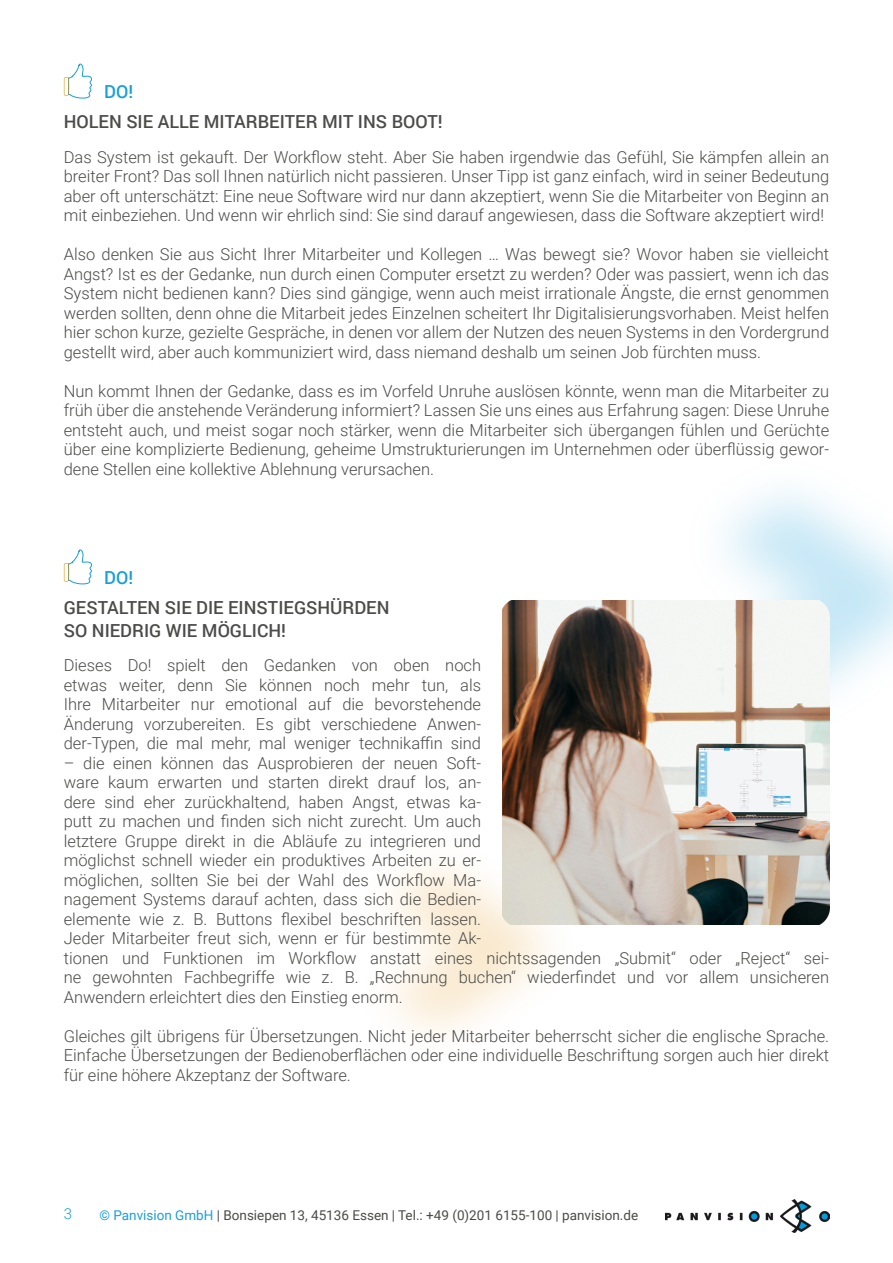
<style>
.page{position:relative;width:893px;height:1263px;background:#fff}
.page>*{position:absolute;margin:0;border:0;box-sizing:border-box;transform-origin:0 0}
.t1{font:500 18px/22.5px "Roboto";color:#4b4b49}
.t2{font:500 18px "Roboto";color:#189fdb}
.t3{font:300 16.5px/19.5px "Roboto";color:#4b4b49;text-align:justify}
.t4{font:300 15px "Roboto";color:#189fdb}
.t5{font:13.5px "Roboto";color:#4a4a48}
.s1{color:#189fdb}
</style>
<div class="page">
<img style="left:665px;top:1199px;width:164px;height:33px">
<img style="left:723px;top:489px;width:170px;height:268px">
<svg style="left:64px;top:64px;width:28px;height:34px"></svg>
<svg style="left:64px;top:550px;width:28px;height:34px"></svg>
<img style="left:502px;top:600px;width:327px;height:325px">
<p class="t2" style="left:104px;top:79px;width:30px">DO!</p>
<p class="t1" style="left:64px;top:110px;width:380px">HOLEN SIE ALLE MITARBEITER MIT INS BOOT!</p>
<p class="t3" style="left:64px;top:147px;width:767px">Das System ist gekauft. Der Workflow steht. Aber Sie haben irgendwie das Gefühl, Sie kämpfen allein an breiter Front? Das soll Ihnen natürlich nicht passieren. Unser Tipp ist ganz einfach, wird in seiner Bedeutung aber oft unterschätzt: Eine neue Software wird nur dann akzeptiert, wenn Sie die Mitarbeiter von Beginn an mit einbeziehen. Und wenn wir ehrlich sind: Sie sind darauf angewiesen, dass die Software akzeptiert wird!</p>
<p class="t3" style="left:64px;top:244px;width:767px">Also denken Sie aus Sicht Ihrer Mitarbeiter und Kollegen … Was bewegt sie? Wovor haben sie vielleicht Angst? Ist es der Gedanke, nun durch einen Computer ersetzt zu werden? Oder was passiert, wenn ich das System nicht bedienen kann? Dies sind gängige, wenn auch meist irrationale Ängste, die ernst genommen werden sollten, denn ohne die Mitarbeit jedes Einzelnen scheitert Ihr Digitalisierungsvorhaben. Meist helfen hier schon kurze, gezielte Gespräche, in denen vor allem der Nutzen des neuen Systems in den Vordergrund gestellt wird, aber auch kommuniziert wird, dass niemand deshalb um seinen Job fürchten muss.</p>
<p class="t3" style="left:64px;top:381px;width:767px">Nun kommt Ihnen der Gedanke, dass es im Vorfeld Unruhe auslösen könnte, wenn man die Mitarbeiter zu früh über die anstehende Veränderung informiert? Lassen Sie uns eines aus Erfahrung sagen: Diese Unruhe entsteht auch, und meist sogar noch stärker, wenn die Mitarbeiter sich übergangen fühlen und Gerüchte über eine komplizierte Bedienung, geheime Umstrukturierungen im Unternehmen oder überflüssig gewor&shy;dene Stellen eine kollektive Ablehnung verursachen.</p>
<p class="t2" style="left:104px;top:565px;width:30px">DO!</p>
<p class="t1" style="left:64px;top:596px;width:327px">GESTALTEN SIE DIE EINSTIEGSHÜRDEN<br>SO NIEDRIG WIE MÖGLICH!</p>
<p class="t3" style="left:64px;top:655px;width:419px">Dieses Do! spielt den Gedanken von oben noch etwas weiter, denn Sie können noch mehr tun, als Ihre Mitarbeiter nur emotional auf die bevorstehende Änderung vorzubereiten. Es gibt verschiedene Anwen&shy;der-Typen, die mal mehr, mal weniger technikaffin sind</p>
<p class="t3" style="left:64px;top:752px;width:767px;text-align:left">– die einen können das Ausprobieren der neuen Soft-<br>ware kaum erwarten und starten direkt drauf los, an-<br>dere sind eher zurückhaltend, haben Angst, etwas ka-<br>putt zu machen und finden sich nicht zurecht. Um auch<br>letztere Gruppe direkt in die Abläufe zu integrieren und<br>möglichst schnell wieder ein produktives Arbeiten zu er-<br>möglichen, sollten Sie bei der Wahl des Workflow Ma-<br>nagement Systems darauf achten, dass sich die Bedien-<br>elemente wie z. B. Buttons flexibel beschriften lassen.<br>Jeder Mitarbeiter freut sich, wenn er für bestimmte Ak-<br>tionen und Funktionen im Workflow anstatt eines nichtssagenden „Submit“ oder „Reject“ sei&shy;ne gewohnten Fachbegriffe wie z. B. „Rechnung buchen“ wiederfindet und vor allem unsicheren Anwendern erleichtert dies den Einstieg enorm.</p>
<p class="t3" style="left:64px;top:1025px;width:767px">Gleiches gilt übrigens für Übersetzungen. Nicht jeder Mitarbeiter beherrscht sicher die englische Sprache.<br>Einfache Übersetzungen der Bedienoberflächen oder eine individuelle Beschriftung sorgen auch hier direkt für eine höhere Akzeptanz der Software.</p>
<p class="t4" style="left:64px;top:1203px;width:10px">3</p>
<p class="t5" style="left:100px;top:1206px;width:540px"><span class="s1">© Panvision GmbH</span> | Bonsiepen 13, 45136 Essen | Tel.: +49 (0)201 6155-100 | panvision.de</p>
</div>
